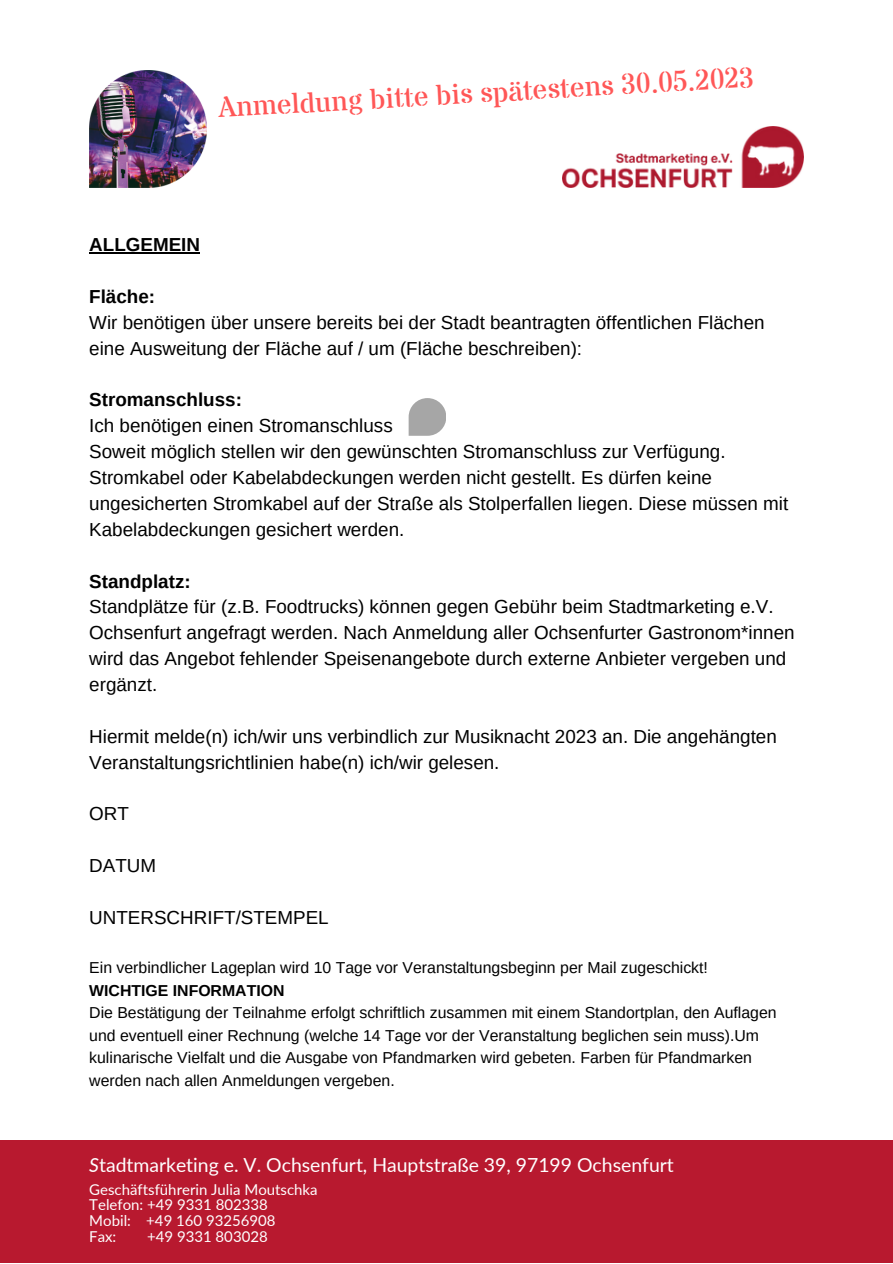
<style>
.page{position:relative;width:893px;height:1264px;background:#fff}
.page>*{position:absolute;margin:0;border:0;box-sizing:border-box;transform-origin:0 0}
.t1{font:28.8px "Stardos Stencil";color:#ff5757}
.t2{font:19.35px "Lato";color:#fff}
.t3{font:18.9px/25.8px "Arimo";color:#000}
.t4{font:700 18.9px "Arimo";color:#000}
.t5{font:15.9px/22.5px "Arimo";color:#000}
.t6{font:700 15.9px "Arimo";color:#000}
.t7{font:15px "Lato";color:#fff}
.s1{font-style:italic}
</style>
<div class="page">
<div style="left:0;top:1140px;width:892px;height:122px;background:#b8192f"></div>
<img style="left:562px;top:127px;width:241px;height:60px">
<hr style="left:89px;top:252px;width:111px;height:1px;background:#000">
<img style="left:89px;top:71px;width:117px;height:117px">
<svg style="left:408px;top:398px;width:38px;height:38px"></svg>
<p class="t1" style="left:218px;top:88px;width:537px;rotate:-3deg">Anmeldung bitte bis spätestens 30.05.2023</p>
<p class="t4" style="left:89px;top:234px;width:112px">ALLGEMEIN</p>
<p class="t4" style="left:89px;top:286px;width:67px">Fläche:</p>
<p class="t3" style="left:89px;top:309px;width:677px">Wir benötigen ü ber unsere bereits bei der Stadt beantragten öffentlichen Flächen eine Ausweitung der Fläche auf / um (Fläche beschreiben):</p>
<p class="t4" style="left:89px;top:389px;width:154px">Stromanschluss:</p>
<p class="t3" style="left:89px;top:413px;width:305px">Ich benötigen einen Stromanschluss</p>
<p class="t3" style="left:89px;top:438px;width:700px">Soweit möglich stellen wir den gewü nschten Stromanschluss zur Verfügung.<br>Stromkabel oder Kabelabdeckungen werden nicht gestellt. Es dürfen keine ungesicherten Stromkabel auf der Straße als Stolperfallen liegen. Diese müssen mit Kabelabdeckungen gesichert werden.</p>
<p class="t4" style="left:89px;top:570px;width:103px">Standplatz:</p>
<p class="t3" style="left:89px;top:594px;width:706px">Standplätze für (z.B. Foodtrucks) können gegen Gebühr beim Stadtmarketing e.V.<br>Ochsenfurt angefragt werden. Nach Anmeldung aller Ochsenfurter Gastronom*innen wird das Angebot fehlender Speisenangebote durch externe Anbieter vergeben und ergänzt.</p>
<p class="t3" style="left:89px;top:723px;width:689px">Hiermit melde(n) ich/wir uns verbindlich zur Musiknacht 2023 an. Die angehängten<br>Veranstaltungsrichtlinien habe(n) ich/wir gelesen.</p>
<p class="t3" style="left:89px;top:800px;width:41px">ORT</p>
<p class="t3" style="left:89px;top:852px;width:68px">DATUM</p>
<p class="t3" style="left:89px;top:904px;width:241px">UNTERSCHRIFT/STEMPEL</p>
<p class="t5" style="left:89px;top:956px;width:620px">Ein verbindlicher Lageplan wird 10 Tage vor Veranstaltungsbeginn per Mail zugeschickt!</p>
<p class="t6" style="left:89px;top:981px;width:197px">WICHTIGE INFORMATION</p>
<p class="t5" style="left:89px;top:1001px;width:688px">Die Bestätigung der Teilnahme erfolgt schriftlich zusammen mit einem Standortplan, den Auflagen und eventuell einer Rechnung (welche 14 Tage vor der Veranstaltung beglichen sein muss).Um kulinarische Vielfalt und die Ausgabe von Pfandmarken wird gebeten. Farben für Pfandmarken werden nach allen Anmeldungen vergeben.</p>
<p class="t2" style="left:89px;top:1152px;width:586px"><span class="s1">S</span>tadtmarketing e. V. Ochsenfurt, Hauptstraße 39, 97199 Ochsenfurt</p>
<p class="t7" style="left:89px;top:1179px;width:230px">Geschäftsführerin Julia Moutschka</p>
<p class="t7" style="left:89px;top:1195px;width:180px">Telefon: +49 9331 802338</p>
<p class="t7" style="left:89px;top:1211px;width:188px">Mobil: +49 160 93256908</p>
<p class="t7" style="left:89px;top:1226px;width:29px">Fax:</p>
<p class="t7" style="left:147px;top:1226px;width:122px">+49 9331 803028</p>
</div>
